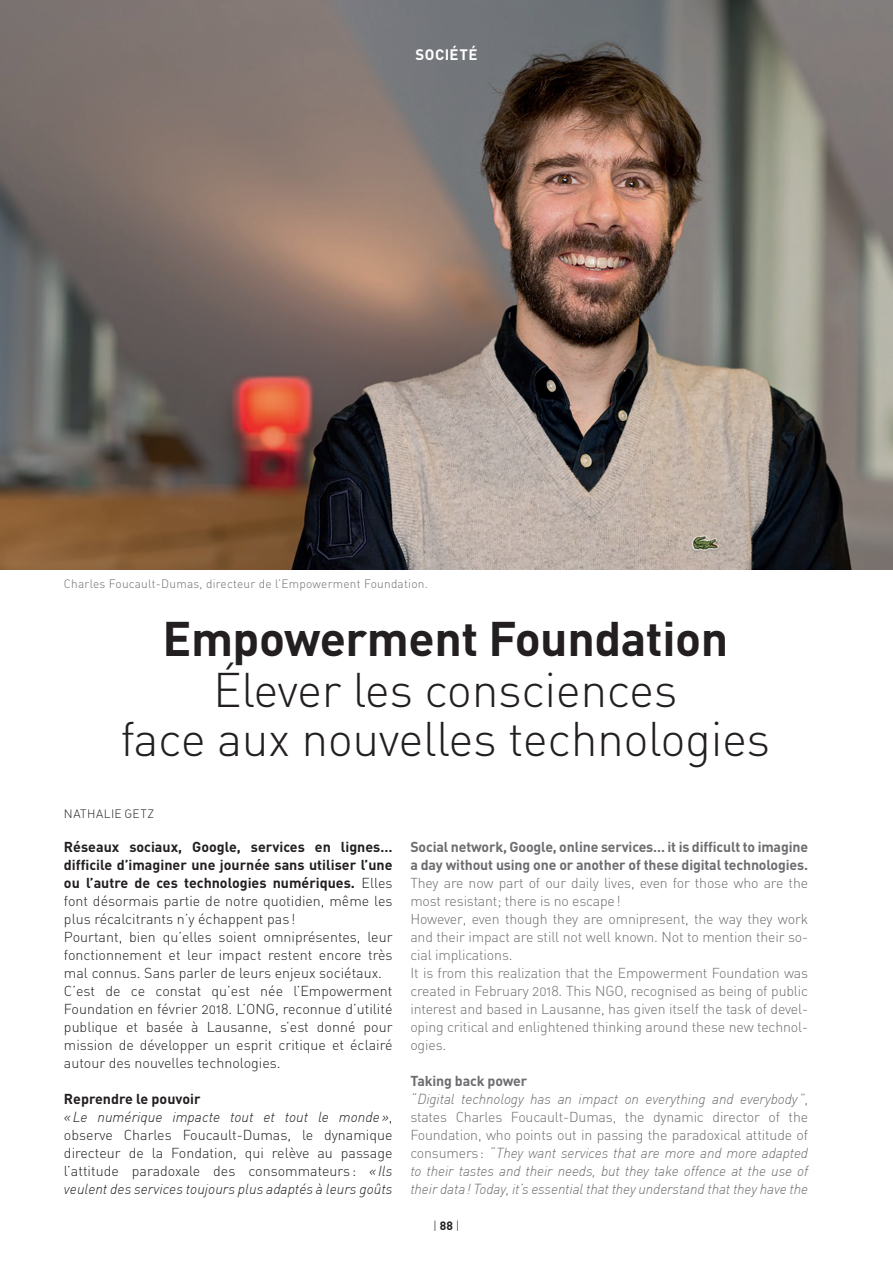
<style>
.page{position:relative;width:893px;height:1263px;background:#fff}
.page>*{position:absolute;margin:0;border:0;box-sizing:border-box;transform-origin:0 0}
.t1{font:48px/49.5px "DIN Light Alternate";letter-spacing:-.01em;color:#231f20;text-align:center}
.t2{font:700 48px "DIN";letter-spacing:-.01em;color:#231f20}
.t3{font:700 15px "DIN";letter-spacing:.03em;color:#fff}
.t4{font:14.25px/18px "DIN Light Alternate";letter-spacing:-.01em;color:#6c6d70}
.t5{font:14.25px/18px "DIN Light Alternate";color:#231f20}
.t6{font:italic 300 14.25px/18px "DIN";letter-spacing:-.01em;color:#6c6d70}
.t7{font:700 14.25px/18px "DIN";color:#231f20;text-align:justify}
.t8{font:700 14.25px/18px "DIN";letter-spacing:-.01em;color:#6c6d70}
.t9{font:italic 300 14.25px/18px "DIN";color:#231f20}
.t10{font:12px "DIN Light Alternate";letter-spacing:.02em;color:#6c6d70}
.t11{font:12px "DIN Light Alternate";letter-spacing:.035em;color:#231f20}
.s1{font-family:"DIN Light Alternate";font-weight:400}
.s2{font-weight:700;font-style:normal}
.s3{font-family:"DIN Light Alternate";font-weight:400;font-style:normal}
.s4{font-family:"DIN";font-weight:300;font-style:italic}
.s5{font-family:"DIN";font-weight:700}
</style>
<div class="page">
<img style="left:0;top:0;width:893px;height:570px">
<p class="t3" style="left:416px;top:45px;width:63px">SOCIÉTÉ</p>
<p class="t10" style="left:64px;top:576px;width:365px">Charles Foucault-Dumas, directeur de l’Empowerment Foundation.</p>
<h1 class="t2" style="left:162px;top:607px;width:567px">Empowerment Foundation</h1>
<h1 class="t1" style="left:120px;top:664px;width:651px">Élever les consciences<br>face aux nouvelles technologies</h1>
<p class="t11" style="left:64px;top:807px;width:92px">NATHALIE GETZ</p>
<p class="t7" style="left:64px;top:837px;width:330px">Réseaux sociaux, Google, services en lignes… difficile d’imaginer une journée sans utiliser l’une ou l’autre de ces technologies numériques. <span class="s1">Elles</span></p>
<p class="t5" style="left:64px;top:892px;width:330px">font désormais partie de notre quotidien, même les plus récalcitrants n’y échappent pas !<br>Pourtant, bien qu’elles soient omniprésentes, leur fonctionnement et leur impact restent encore très mal connus. Sans parler de leurs enjeux sociétaux.<br>C’est de ce constat qu’est née l’Empowerment Foundation en février 2018. L’ONG, reconnue d’utilité publique et basée à Lausanne, s’est donné pour mission de développer un esprit critique et éclairé autour des nouvelles technologies.</p>
<p class="t9" style="left:64px;top:1090px;width:330px"><span class="s2">Reprendre le pouvoir<br></span>«Le numérique impacte tout et tout le monde»<span class="s3">,</span></p>
<p class="t5" style="left:64px;top:1126px;width:330px;text-align:justify">observe Charles Foucault-Dumas, le dynamique directeur de la Fondation, qui relève au passage l’attitude paradoxale des consommateurs : <span class="s4">«Ils</span></p>
<p class="t9" style="left:64px;top:1180px;width:330px">veulent des services toujours plus adaptés à leurs goûts</p>
<p class="t8" style="left:410px;top:837px;width:399px">Social network, Google, online services… it is difficult to imagine a day without using one or another of these digital technologies.</p>
<p class="t4" style="left:410px;top:874px;width:399px">They are now part of our daily lives, even for those who are the most resistant; there is no escape!<br>However, even though they are omnipresent, the way they work and their impact are still not well known. Not to mention their so&shy;cial implications.<br>It is from this realization that the Empowerment Foundation was created in February 2018. This NGO, recognised as being of public interest and based in Lausanne, has given itself the task of devel&shy;oping critical and enlightened thinking around these new technol&shy;ogies.</p>
<p class="t6" style="left:410px;top:1072px;width:399px"><span class="s2">Taking back power<br></span>“Digital technology has an impact on everything and everybody ”<span class="s3">,</span></p>
<p class="t4" style="left:410px;top:1108px;width:399px">states Charles Foucault-Dumas, the dynamic director of the<br>Foundation, who points out in passing the paradoxical attitude of</p>
<p class="t6" style="left:410px;top:1144px;width:399px;text-align:justify"><span class="s3">consumers:</span> “They want services that are more and more adapted to their tastes and their needs, but they take offence at the use of their data! Today, it’s essential that they understand that they have the</p>
<p class="t11" style="left:433px;top:1218px;width:28px">| <span class="s5">88</span> |</p>
</div>
